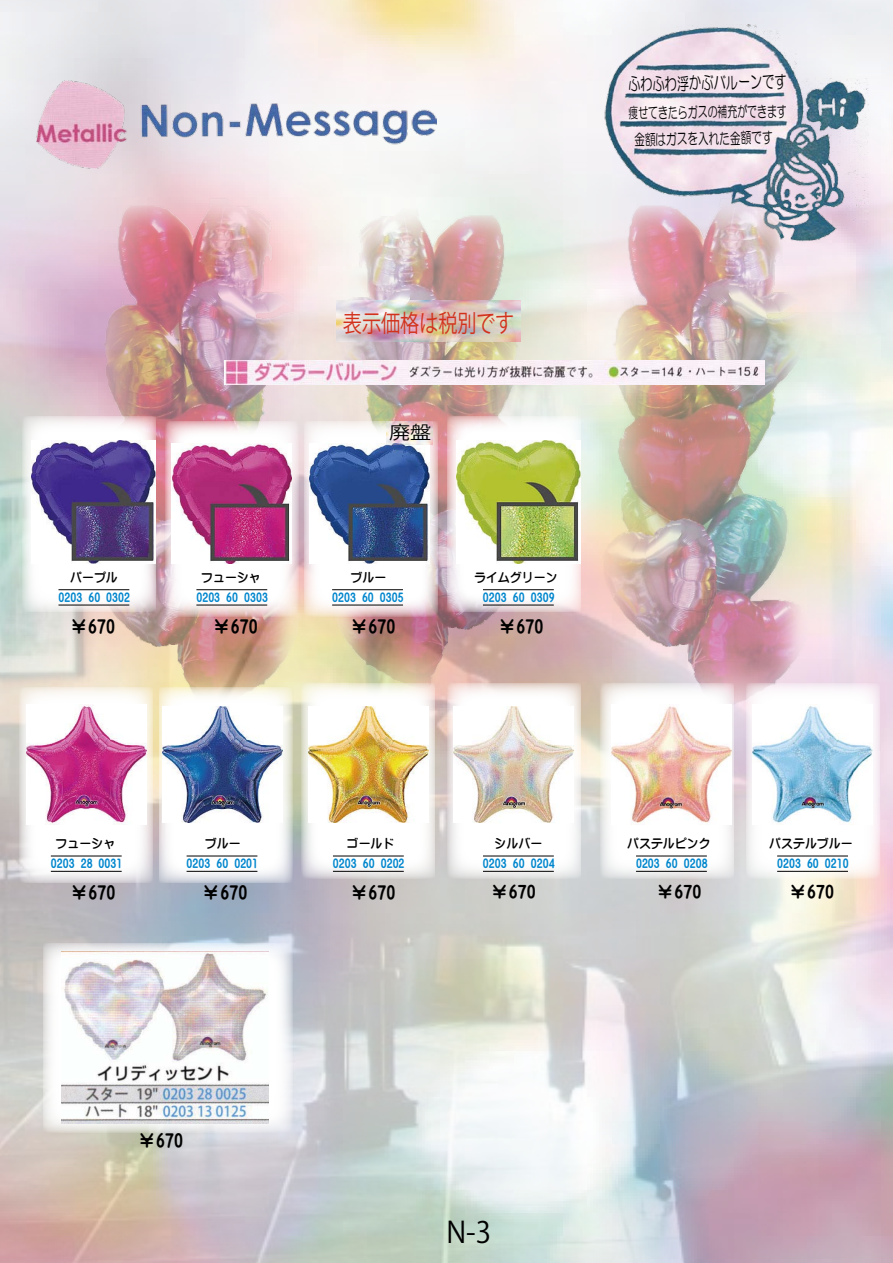
<style>
.page{position:relative;width:893px;height:1263px;background:#fff}
.page>*{position:absolute;margin:0;border:0;box-sizing:border-box;transform-origin:0 0}
.t1{font:29.25px "Koz Go Pro";color:#000;scale:.96 1}
.t2{font:24.15px "Koz Go Pro";color:#d2311c;scale:.79 1}
.t3{font:18.15px "Koz Go Pro";color:#000;scale:1.16 1}
.t4{font:18px "Yenti EG Extra SJIS";color:#000}
.t5{font:17.4px "HG Maru Gothic MPRO";color:#000;scale:.7 1}
.t6{font:17.1px "Yenti EG Extra SJIS";color:#000;scale:1.05 1}
.t7{font:15.15px "HG Maru Gothic MPRO";color:#000;scale:.7 1}
.t8{font:15px "HG Maru Gothic MPRO";color:#000;scale:.66 1}
.t9{font:12px "Yenti EG Extra SJIS";color:#0086cd}
.t10{font:12px "Yenti EG Extra SJIS";color:#000}
</style>
<div class="page">
<img style="left:0;top:0;width:893px;height:1263px">
<h2 class="t2" style="left:343px;top:308px;width:219px">表示価格は税別です</h2>
<h3 class="t3" style="left:389px;top:421px;width:38px">廃盤</h3>
<p class="t10" style="left:70px;top:571px;width:49px">パープル</p>
<h3 class="t4" style="left:70px;top:617px;width:46px">￥670</h3>
<h3 class="t4" style="left:213px;top:617px;width:46px">￥670</h3>
<h3 class="t4" style="left:350px;top:617px;width:46px">￥670</h3>
<h3 class="t4" style="left:499px;top:617px;width:46px">￥670</h3>
<p class="t10" style="left:201px;top:571px;width:61px">フューシャ</p>
<p class="t10" style="left:350px;top:571px;width:37px">ブルー</p>
<p class="t10" style="left:474px;top:571px;width:85px">ライムグリーン</p>
<p class="t9" style="left:59px;top:592px;width:73px">0203 60 0302</p>
<p class="t9" style="left:196px;top:592px;width:73px">0203 60 0303</p>
<p class="t9" style="left:332px;top:592px;width:73px">0203 60 0305</p>
<p class="t9" style="left:483px;top:592px;width:73px">0203 60 0309</p>
<h3 class="t5" style="left:628px;top:75px;width:228px;rotate:-1deg">ふわふわ浮かぶバルーンです</h3>
<p class="t7" style="left:634px;top:132px;width:199px;rotate:-1deg">金額はガスを入れた金額です</p>
<p class="t8" style="left:628px;top:106px;width:241px;rotate:-1deg">痩せてきたらガスの補充ができます</p>
<p class="t10" style="left:56px;top:838px;width:61px">フューシャ</p>
<p class="t10" style="left:205px;top:838px;width:37px">ブルー</p>
<p class="t10" style="left:347px;top:838px;width:49px">ゴールド</p>
<p class="t10" style="left:495px;top:838px;width:49px">シルバー</p>
<p class="t10" style="left:627px;top:838px;width:85px">パステルピンク</p>
<p class="t10" style="left:769px;top:838px;width:85px">パステルブルー</p>
<p class="t9" style="left:51px;top:857px;width:73px">0203 28 0031</p>
<p class="t9" style="left:187px;top:857px;width:73px">0203 60 0201</p>
<p class="t9" style="left:333px;top:857px;width:73px">0203 60 0202</p>
<p class="t9" style="left:483px;top:857px;width:73px">0203 60 0204</p>
<p class="t9" style="left:636px;top:857px;width:73px">0203 60 0208</p>
<p class="t9" style="left:777px;top:857px;width:73px">0203 60 0210</p>
<h3 class="t4" style="left:70px;top:883px;width:46px">￥670</h3>
<h3 class="t4" style="left:202px;top:883px;width:46px">￥670</h3>
<h3 class="t4" style="left:138px;top:1131px;width:46px">￥670</h3>
<h3 class="t4" style="left:350px;top:883px;width:46px">￥670</h3>
<h3 class="t6" style="left:491px;top:883px;width:44px">￥670</h3>
<h3 class="t6" style="left:656px;top:883px;width:44px">￥670</h3>
<h3 class="t6" style="left:789px;top:883px;width:44px">￥670</h3>
<h1 class="t1" style="left:446px;top:1213px;width:48px">N-3</h1>
</div>
